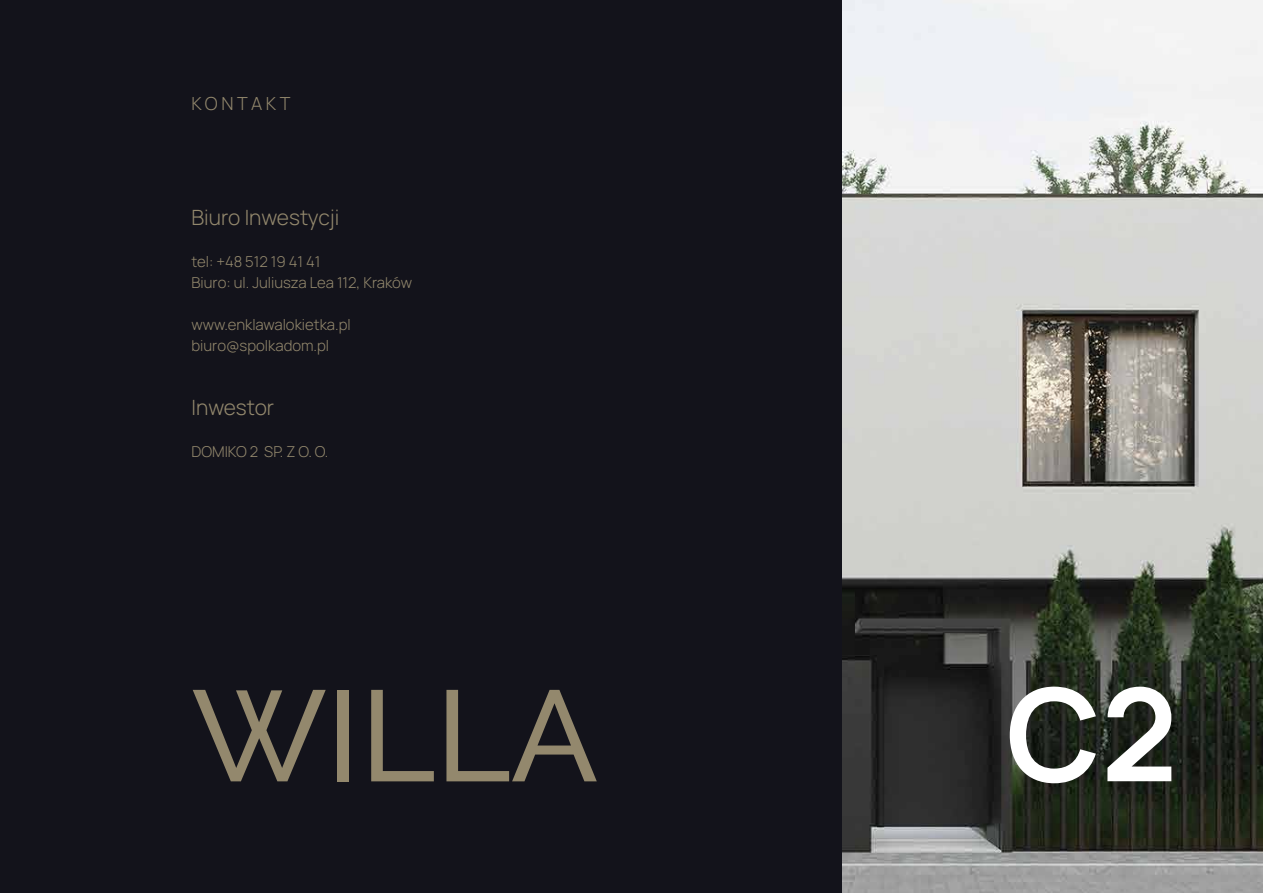
<style>
.page{position:relative;width:1263px;height:893px;background:#fff}
.page>*{position:absolute;margin:0;border:0;box-sizing:border-box;transform-origin:0 0}
.t1{font:500 128.85px "Raleway";color:#93886d}
.t2{font:700 128.85px "Manrope";color:#fff}
.t3{font:300 21px "Manrope";color:#93886d}
.t4{font:300 18px "Manrope";letter-spacing:.2em;color:#93886d}
.t5{font:300 15px/21px "Manrope";color:#93886d}
</style>
<div class="page">
<img style="left:842px;top:0;width:421px;height:893px">
<div style="left:0;top:0;width:842px;height:893px;background:#13131b"></div>
<p class="t4" style="left:192px;top:93px;width:100px">KONTAKT</p>
<h2 class="t3" style="left:192px;top:205px;width:149px">Biuro Inwestycji</h2>
<p class="t5" style="left:192px;top:251px;width:222px">tel: +48 512 19 41 41<br>Biuro: ul. Juliusza Lea 112, Kraków</p>
<p class="t5" style="left:192px;top:314px;width:161px">www.enklawalokietka.pl biuro@spolkadom.pl</p>
<h2 class="t3" style="left:192px;top:395px;width:84px">Inwestor</h2>
<p class="t5" style="left:192px;top:441px;width:138px">DOMIKO 2 SP. Z O. O.</p>
<h1 class="t1" style="left:192px;top:661px;width:408px">WILLA</h1>
<h1 class="t2" style="left:1006px;top:653px;width:173px">C2</h1>
</div>
